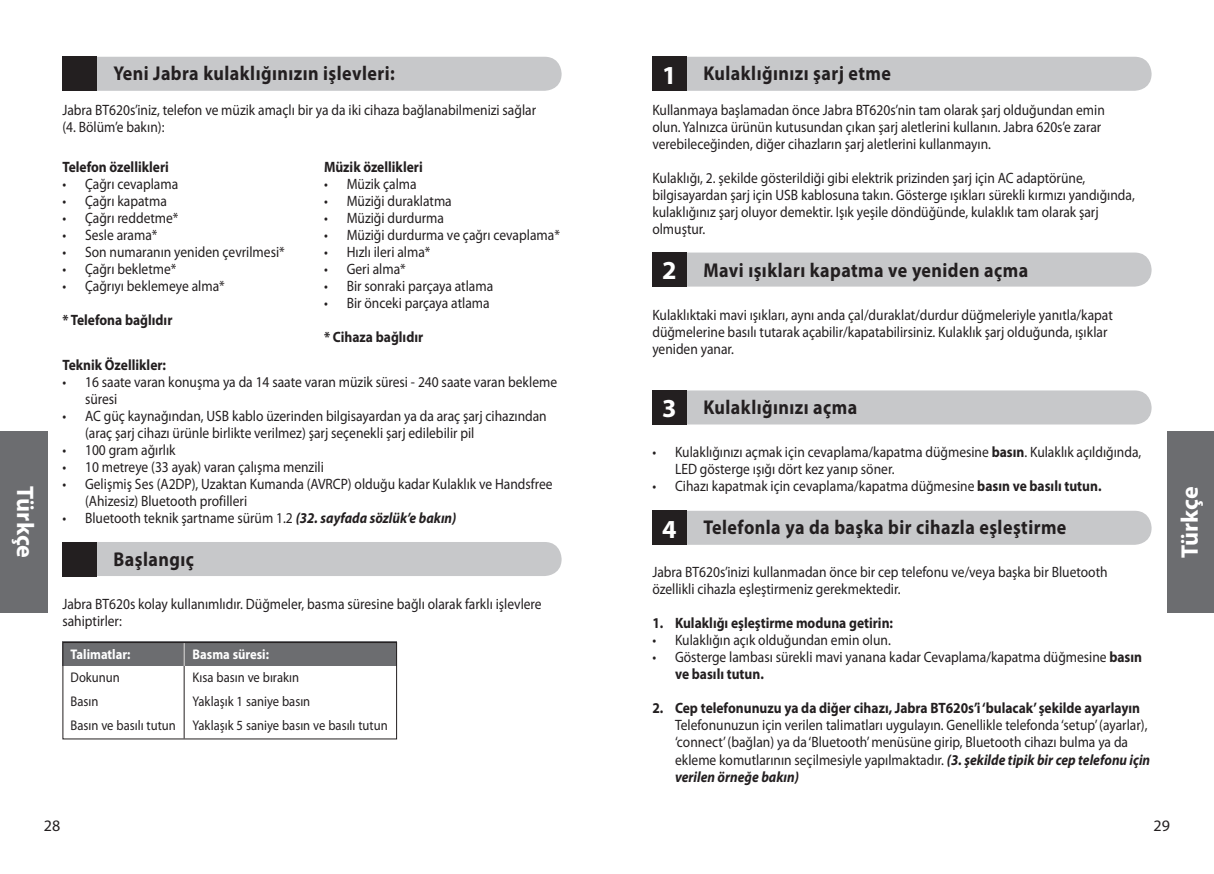
<style>
.page{position:relative;width:1214px;height:874px;background:#fff}
.page>*{position:absolute;margin:0;border:0;box-sizing:border-box;transform-origin:0 0}
.t1{font:700 26px "Myriad Pro";color:#fff}
.t2{font:700 24px "Myriad Pro";color:#fff}
.t3{font:700 20px "Myriad Pro";letter-spacing:.025em;color:#231f20;scale:.9 1}
.t4{font:16px "Myriad Pro";color:#231f20}
.t5{font:15px/17px "Myriad Pro";color:#231f20;scale:.9 1}
.t6{font:700 15px "Myriad Pro";color:#231f20;scale:.9 1}
.t7{font:14px/23.6px "Myriad Pro";color:#231f20;scale:.9 1}
.t8{font:700 14px "Myriad Pro";color:#fff;scale:.9 1}
.s1{font-weight:700;font-style:italic}
.s2{font-weight:700}
</style>
<div class="page">
<div style="left:0;top:431px;width:47px;height:181px;background:#6c6d70"></div>
<div style="left:1166px;top:431px;width:47px;height:181px;background:#6c6d70"></div>
<div style="left:686px;top:510px;width:465px;height:34px;background:#c7c8ca"></div>
<div style="left:652px;top:510px;width:34px;height:34px;background:#231f20"></div>
<div style="left:96px;top:542px;width:465px;height:33px;background:#c7c8ca"></div>
<div style="left:62px;top:541px;width:34px;height:34px;background:#231f20"></div>
<div style="left:96px;top:57px;width:465px;height:34px;background:#c7c8ca"></div>
<div style="left:62px;top:57px;width:34px;height:34px;background:#231f20"></div>
<div style="left:62px;top:641px;width:334px;height:24px;background:#6c6d70"></div>
<hr style="left:184px;top:642px;width:1px;height:96px;background:#231f20">
<svg style="left:184px;top:643px;width:1px;height:22px"></svg>
<div style="left:62px;top:641px;width:335px;height:98px;border:1px solid #231f20"></div>
<div style="left:686px;top:390px;width:465px;height:34px;background:#c7c8ca"></div>
<div style="left:652px;top:390px;width:34px;height:34px;background:#231f20"></div>
<div style="left:686px;top:57px;width:465px;height:34px;background:#c7c8ca"></div>
<div style="left:652px;top:57px;width:34px;height:34px;background:#231f20"></div>
<div style="left:686px;top:252px;width:465px;height:34px;background:#c7c8ca"></div>
<div style="left:652px;top:252px;width:34px;height:34px;background:#231f20"></div>
<h2 class="t2" style="left:39px;top:486px;width:73px;rotate:90deg">Türkçe</h2>
<h3 class="t3" style="left:113px;top:62px;width:314px">Yeni Jabra kulaklığınızın işlevleri:</h3>
<p class="t5" style="left:62px;top:101px;width:528px">Jabra BT620s’iniz, telefon ve müzik amaçlı bir ya da iki cihaza bağlanabilmenizi sağlar (4. Bölüm’e bakın):</p>
<p class="t6" style="left:62px;top:159px;width:120px">Telefon özellikleri</p>
<p class="t5" style="left:62px;top:176px;width:130px">• Çağrı cevaplama</p>
<p class="t5" style="left:62px;top:193px;width:117px">• Çağrı kapatma</p>
<p class="t5" style="left:62px;top:210px;width:130px">• Çağrı reddetme*</p>
<p class="t5" style="left:62px;top:227px;width:107px">• Sesle arama*</p>
<p class="t5" style="left:62px;top:244px;width:248px">• Son numaranın yeniden çevrilmesi*</p>
<p class="t5" style="left:62px;top:261px;width:128px">• Çağrı bekletme*</p>
<p class="t5" style="left:62px;top:278px;width:182px">• Çağrıyı beklemeye alma*</p>
<p class="t6" style="left:62px;top:312px;width:124px">* Telefona bağlıdır</p>
<p class="t6" style="left:324px;top:159px;width:111px">Müzik özellikleri</p>
<p class="t5" style="left:324px;top:176px;width:104px">• Müzik çalma</p>
<p class="t5" style="left:324px;top:193px;width:143px">• Müziği duraklatma</p>
<p class="t5" style="left:324px;top:210px;width:135px">• Müziği durdurma</p>
<p class="t5" style="left:324px;top:227px;width:263px">• Müziği durdurma ve çağrı cevaplama*</p>
<p class="t5" style="left:324px;top:244px;width:120px">• Hızlı ileri alma*</p>
<p class="t5" style="left:324px;top:261px;width:92px">• Geri alma*</p>
<p class="t5" style="left:324px;top:278px;width:189px">• Bir sonraki parçaya atlama</p>
<p class="t5" style="left:324px;top:295px;width:186px">• Bir önceki parçaya atlama</p>
<p class="t6" style="left:324px;top:329px;width:112px">* Cihaza bağlıdır</p>
<p class="t6" style="left:62px;top:356px;width:117px">Teknik Özellikler:</p>
<p class="t5" style="left:85px;top:373px;width:526px;text-indent:-23px">• 16 saate varan konuşma ya da 14 saate varan müzik süresi - 240 saate varan bekleme süresi</p>
<p class="t5" style="left:85px;top:407px;width:514px;text-indent:-23px">• AC güç kaynağından, USB kablo üzerinden bilgisayardan ya da araç şarj cihazından (araç şarj cihazı ürünle birlikte verilmez) şarj seçenekli şarj edilebilir pil</p>
<p class="t5" style="left:62px;top:441px;width:127px">• 100 gram ağırlık</p>
<p class="t5" style="left:62px;top:458px;width:292px">• 10 metreye (33 ayak) varan çalışma menzili</p>
<p class="t5" style="left:85px;top:475px;width:521px;text-indent:-23px">• Gelişmiş Ses (A2DP), Uzaktan Kumanda (AVRCP) olduğu kadar Kulaklık ve Handsfree (Ahizesiz) Bluetooth profilleri</p>
<p class="t5" style="left:62px;top:509px;width:439px">• Bluetooth teknik şartname sürüm 1.2 <span class="s1">(32. sayfada sözlük’e bakın)</span></p>
<h3 class="t3" style="left:113px;top:548px;width:91px">Başlangıç</h3>
<p class="t5" style="left:62px;top:595px;width:534px">Jabra BT620s kolay kullanımlıdır. Düğmeler, basma süresine bağlı olarak farklı işlevlere sahiptirler:</p>
<p class="t8" style="left:71px;top:645px;width:68px">Talimatlar:</p>
<p class="t8" style="left:193px;top:645px;width:86px">Basma süresi:</p>
<p class="t7" style="left:71px;top:665px;width:56px">Dokunun</p>
<p class="t7" style="left:193px;top:665px;width:120px">Kısa basın ve bırakın</p>
<p class="t7" style="left:71px;top:689px;width:32px">Basın</p>
<p class="t7" style="left:71px;top:689px;width:354px;text-indent:122px">Yaklaşık 1 saniye basın<br>Basın ve basılı tutun Yaklaşık 5 saniye basın ve basılı tutun</p>
<p class="t4" style="left:44px;top:816px;width:18px">28</p>
<h3 class="t3" style="left:703px;top:62px;width:210px">Kulaklığınızı şarj etme</h3>
<p class="t5" style="left:652px;top:101px;width:504px">Kullanmaya başlamadan önce Jabra BT620s’nin tam olarak şarj olduğundan emin olun. Yalnızca ürünün kutusundan çıkan şarj aletlerini kullanın. Jabra 620s’e zarar verebileceğinden, diğer cihazların şarj aletlerini kullanmayın.</p>
<p class="t5" style="left:652px;top:169px;width:537px">Kulaklığı, 2. şekilde gösterildiği gibi elektrik prizinden şarj için AC adaptörüne, bilgisayardan şarj için USB kablosuna takın. Gösterge ışıkları sürekli kırmızı yandığında, kulaklığınız şarj oluyor demektir. Işık yeşile döndüğünde, kulaklık tam olarak şarj olmuştur.</p>
<h3 class="t3" style="left:703px;top:259px;width:362px">Mavi ışıkları kapatma ve yeniden açma</h3>
<p class="t5" style="left:652px;top:306px;width:513px">Kulaklıktaki mavi ışıkları, aynı anda çal/duraklat/durdur düğmeleriyle yanıtla/kapat düğmelerine basılı tutarak açabilir/kapatabilirsiniz. Kulaklık şarj olduğunda, ışıklar yeniden yanar.</p>
<h1 class="t1" style="left:662px;top:60px;width:16px">1</h1>
<h1 class="t1" style="left:662px;top:256px;width:16px">2</h1>
<h3 class="t3" style="left:703px;top:396px;width:172px">Kulaklığınızı açma</h3>
<p class="t5" style="left:675px;top:443px;width:519px;text-indent:-23px">• Kulaklığınızı açmak için cevaplama/kapatma düğmesine <span class="s2">basın</span>. Kulaklık açıldığında,<br>LED gösterge ışığı dört kez yanıp söner.</p>
<p class="t5" style="left:652px;top:477px;width:500px">• Cihazı kapatmak için cevaplama/kapatma düğmesine <span class="s2">basın ve basılı tutun.</span></p>
<h3 class="t3" style="left:703px;top:516px;width:405px">Telefonla ya da başka bir cihazla eşleştirme</h3>
<p class="t5" style="left:652px;top:563px;width:507px">Jabra BT620s’inizi kullanmadan önce bir cep telefonu ve/veya başka bir Bluetooth özellikli cihazla eşleştirmeniz gerekmektedir.</p>
<p class="t6" style="left:652px;top:614px;width:269px">1. Kulaklığı eşleştirme moduna getirin:</p>
<p class="t5" style="left:652px;top:631px;width:266px">• Kulaklığın açık olduğundan emin olun.</p>
<p class="t5" style="left:675px;top:648px;width:520px;text-indent:-23px">• Gösterge lambası sürekli mavi yanana kadar Cevaplama/kapatma düğmesine <span class="s2">basın ve basılı tutun.</span></p>
<p class="t6" style="left:652px;top:699px;width:543px">2. Cep telefonunuzu ya da diğer cihazı, Jabra BT620s’i ‘bulacak’ şekilde ayarlayın</p>
<p class="t5" style="left:675px;top:716px;width:529px">Telefonunuzun için verilen talimatları uygulayın. Genellikle telefonda ‘setup’ (ayarlar), ‘connect’ (bağlan) ya da ‘Bluetooth’ menüsüne girip, Bluetooth cihazı bulma ya da ekleme komutlarının seçilmesiyle yapılmaktadır. <span class="s1">(3. şekilde tipik bir cep telefonu için verilen örneğe bakın)</span></p>
<h1 class="t1" style="left:662px;top:393px;width:16px">3</h1>
<h1 class="t1" style="left:662px;top:514px;width:16px">4</h1>
<h2 class="t2" style="left:1176px;top:557px;width:73px;rotate:-90deg">Türkçe</h2>
<p class="t4" style="left:1153px;top:816px;width:18px">29</p>
</div>
